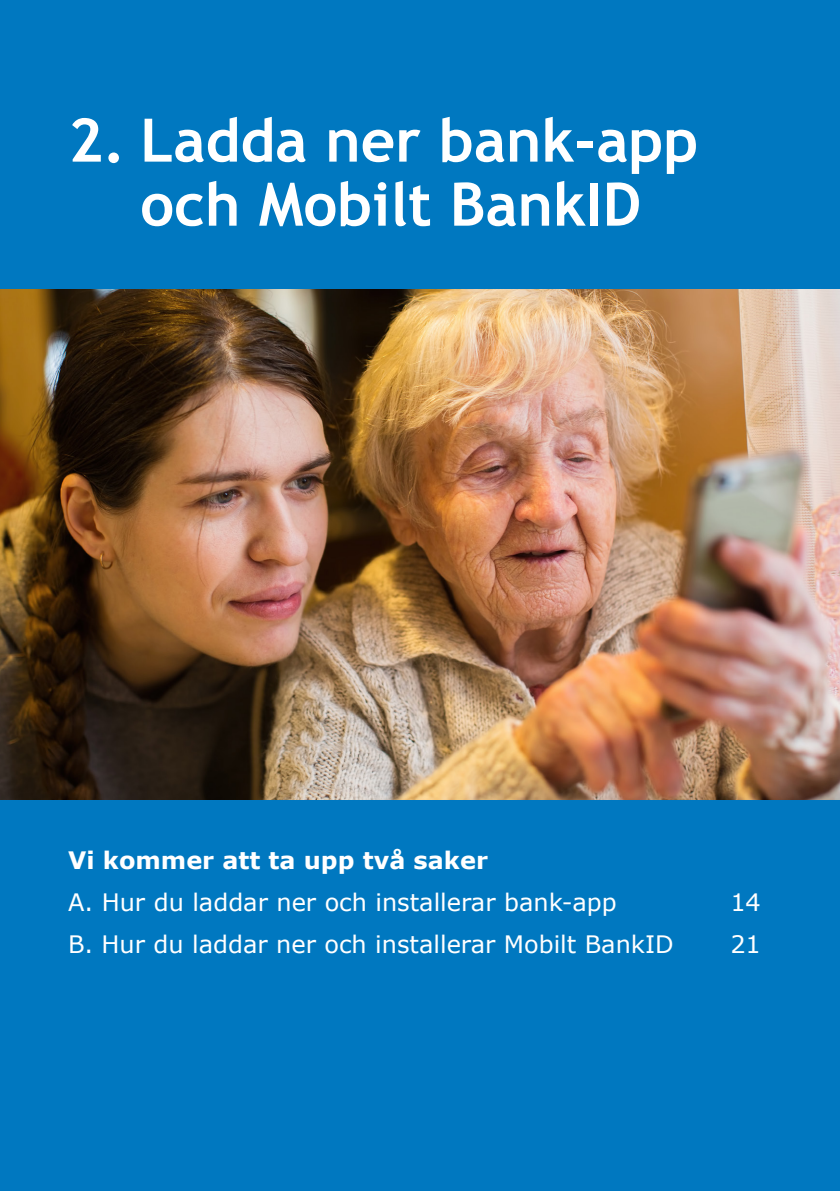
<style>
.page{position:relative;width:840px;height:1191px;background:#fff}
.page>*{position:absolute;margin:0;border:0;box-sizing:border-box;transform-origin:0 0}
.t1{font:700 60px/64px "Trebuchet MS";color:#fff;text-align:center}
.t2{font:24px "Verdana";color:#fff}
.t3{font:700 24px "Verdana";color:#fff}
</style>
<div class="page">
<div style="left:0;top:0;width:839px;height:1191px;background:#0078c0"></div>
<img style="left:0;top:289px;width:839px;height:510px">
<h1 class="t1" style="left:68px;top:108px;width:631px">2. Ladda ner bank-app och Mobilt BankID</h1>
<p class="t3" style="left:68px;top:843px;width:421px">Vi kommer att ta upp två saker</p>
<p class="t2" style="left:68px;top:885px;width:550px">A. Hur du laddar ner och installerar bank-app</p>
<p class="t2" style="left:730px;top:885px;width:32px">14</p>
<p class="t2" style="left:68px;top:927px;width:606px">B. Hur du laddar ner och installerar Mobilt BankID</p>
<p class="t2" style="left:730px;top:927px;width:32px">21</p>
</div>
